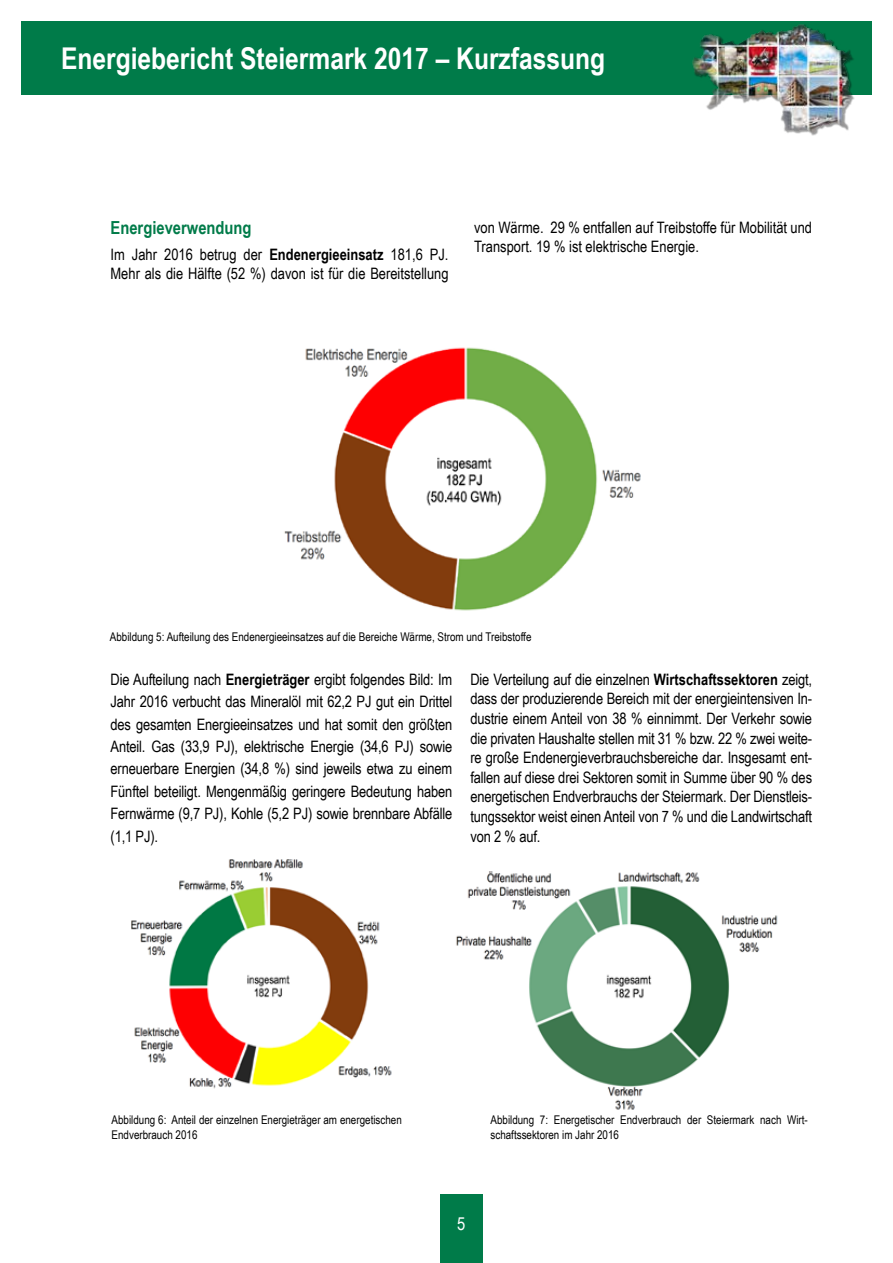
<style>
.page{position:relative;width:893px;height:1263px;background:#fff}
.page>*{position:absolute;margin:0;border:0;box-sizing:border-box;transform-origin:0 0}
.t1{font:700 30px "Arial Narrow";color:#fff}
.t2{font:700 18px "Arial Narrow";color:#007b49}
.t3{font:18px "Arial Narrow";color:#fff}
.t4{font:15.75px/19.6px "Arial Narrow";color:#000;text-align:justify}
.t5{font:12px/15px "Arial Narrow";color:#000}
.s1{font-weight:700}
</style>
<div class="page">
<div style="left:440px;top:1195px;width:43px;height:68px;background:#007b49"></div>
<div style="left:21px;top:21px;width:851px;height:73px;background:#007b49"></div>
<img style="left:284px;top:347px;width:357px;height:264px">
<img style="left:131px;top:859px;width:261px;height:230px">
<img style="left:456px;top:871px;width:322px;height:239px">
<div style="left:692px;top:24px;width:163px;height:112px;background:#000;opacity:.4"></div>
<img style="left:692px;top:24px;width:161px;height:110px">
<img style="left:692px;top:25px;width:105px;height:52px">
<h1 class="t1" style="left:61px;top:35px;width:546px">Energiebericht Steiermark 2017 – Kurzfassung</h1>
<p class="t2" style="left:111px;top:214px;width:143px">Energieverwendung</p>
<p class="t4" style="left:111px;top:244px;width:340px">Im Jahr 2016 betrug der <span class="s1">Endenergieeinsatz</span> 181,6 PJ.<br>Mehr als die Hälfte (52 %) davon ist für die Bereitstellung</p>
<p class="t4" style="left:474px;top:217px;width:339px">von Wärme. 29 % entfallen auf Treibstoffe für Mobilität und<br>Transport. 19 % ist elektrische Energie.</p>
<p class="t5" style="left:110px;top:629px;width:423px">Abbildung 5: Aufteilung des Endenergieeinsatzes auf die Bereiche Wärme, Strom und Treibstoffe</p>
<p class="t4" style="left:111px;top:667px;width:343px;line-height:22.5px">Die Aufteilung nach <span class="s1">Energieträger</span> ergibt folgendes Bild: Im Jahr 2016 verbucht das Mineralöl mit 62,2 PJ gut ein Drittel des gesamten Energieeinsatzes und hat somit den größten Anteil. Gas (33,9 PJ), elektrische Energie (34,6 PJ) sowie erneuerbare Energien (34,8 %) sind jeweils etwa zu einem Fünftel beteiligt. Mengenmäßig geringere Bedeutung haben Fernwärme (9,7 PJ), Kohle (5,2 PJ) sowie brennbare Abfälle (1,1 PJ).</p>
<p class="t4" style="left:470px;top:669px;width:343px">Die Verteilung auf die einzelnen <span class="s1">Wirtschaftssektoren</span> zeigt, dass der produzierende Bereich mit der energieintensiven In&shy;dustrie einem Anteil von 38 % einnimmt. Der Verkehr sowie die privaten Haushalte stellen mit 31 % bzw. 22 % zwei weite&shy;re große Endenergieverbrauchsbereiche dar. Insgesamt ent&shy;fallen auf diese drei Sektoren somit in Summe über 90 % des energetischen Endverbrauchs der Steiermark. Der Dienstleis&shy;tungssektor weist einen Anteil von 7 % und die Landwirtschaft von 2 % auf.</p>
<p class="t5" style="left:112px;top:1111px;width:292px">Abbildung 6: Anteil der einzelnen Energieträger am energetischen<br>Endverbrauch 2016</p>
<p class="t5" style="left:490px;top:1111px;width:319px">Abbildung 7: Energetischer Endverbrauch der Steiermark nach Wirt&shy;schaftssektoren im Jahr 2016</p>
<p class="t3" style="left:457px;top:1210px;width:10px">5</p>
</div>
